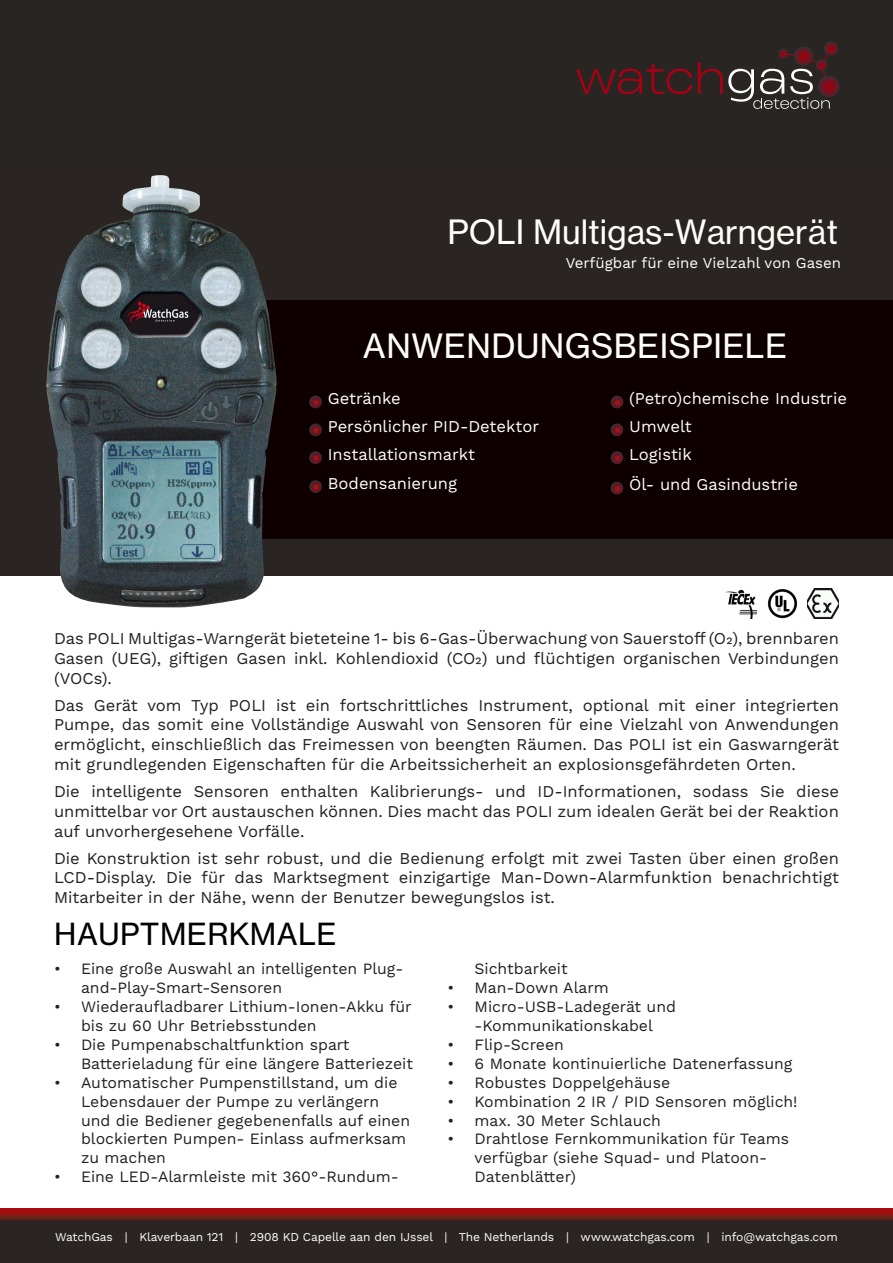
<style>
.page{position:relative;width:893px;height:1263px;background:#fff}
.page>*{position:absolute;margin:0;border:0;box-sizing:border-box;transform-origin:0 0}
.t1{font:33px "N Haas Grotesk TX Pro 55 Rg";letter-spacing:.01em;color:#fffffa}
.t2{font:30px "N Haas Grotesk TX Pro 55 Rg";letter-spacing:.015em;color:#000}
.t3{font:16.5px/19.8px "Work Sans";color:#231f20;text-align:justify}
.t4{font:16.5px "Work Sans";color:#fff}
.t5{font:15.75px/18.9px "Work Sans";color:#231f20}
.t6{font:15px "Work Sans";color:#fff}
.t7{font:12px "Work Sans";letter-spacing:-.01em;color:#fff}
</style>
<div class="page">
<div style="left:0;top:1209px;width:893px;height:54px;background:#2a2522"></div>
<svg style="left:0;top:1209px;width:893px;height:12px;background:#7f1814"></svg>
<div style="left:0;top:0;width:892px;height:163px;background:#292522"></div>
<svg style="left:576px;top:64px;width:116px;height:30px;background:#461c1e"></svg>
<svg style="left:698px;top:42px;width:143px;height:67px;background:#453736"></svg>
<svg style="left:892px;top:0;width:1px;height:163px"></svg>
<div style="left:0;top:163px;width:893px;height:412px;background:#2a2522"></div>
<div style="left:235px;top:300px;width:658px;height:239px;background:#0e0000"></div>
<svg style="left:309px;top:396px;width:13px;height:13px"></svg>
<svg style="left:309px;top:423px;width:13px;height:13px"></svg>
<svg style="left:309px;top:451px;width:13px;height:13px"></svg>
<svg style="left:309px;top:480px;width:13px;height:13px"></svg>
<svg style="left:610px;top:396px;width:14px;height:13px"></svg>
<svg style="left:610px;top:423px;width:14px;height:13px"></svg>
<svg style="left:610px;top:451px;width:14px;height:13px"></svg>
<svg style="left:610px;top:482px;width:14px;height:13px"></svg>
<img style="left:46px;top:175px;width:231px;height:432px">
<img style="left:767px;top:589px;width:30px;height:30px">
<img style="left:727px;top:589px;width:30px;height:30px">
<img style="left:807px;top:588px;width:32px;height:31px">
<p class="t1" style="left:447px;top:212px;width:392px">POLI Multigas-Warngerät</p>
<p class="t6" style="left:566px;top:254px;width:277px">Verfügbar für eine Vielzahl von Gasen</p>
<p class="t1" style="left:363px;top:326px;width:426px">ANWENDUNGSBEISPIELE</p>
<p class="t4" style="left:328px;top:389px;width:74px">Getränke</p>
<p class="t4" style="left:328px;top:417px;width:213px">Persönlicher PID-Detektor</p>
<p class="t4" style="left:328px;top:444px;width:149px">Installationsmarkt</p>
<p class="t4" style="left:328px;top:473px;width:131px">Bodensanierung</p>
<p class="t4" style="left:629px;top:389px;width:219px">(Petro)chemische Industrie</p>
<p class="t4" style="left:629px;top:417px;width:64px">Umwelt</p>
<p class="t4" style="left:629px;top:444px;width:64px">Logistik</p>
<p class="t4" style="left:629px;top:475px;width:170px">Öl- und Gasindustrie</p>
<p class="t3" style="left:54px;top:629px;width:786px">Das POLI Multigas-Warngerät bieteteine 1- bis 6-Gas-Überwachung von Sauerstoff (O2), brennbaren Gasen (UEG), giftigen Gasen inkl. Kohlendioxid (CO2) und flüchtigen organischen Verbindungen (VOCs).</p>
<p class="t3" style="left:54px;top:696px;width:786px">Das Gerät vom Typ POLI ist ein fortschrittliches Instrument, optional mit einer integrierten Pumpe, das somit eine Vollständige Auswahl von Sensoren für eine Vielzahl von Anwendungen ermöglicht, einschließlich das Freimessen von beengten Räumen. Das POLI ist ein Gaswarngerät mit grundlegenden Eigenschaften für die Arbeitssicherheit an explosionsgefährdeten Orten.</p>
<p class="t3" style="left:54px;top:782px;width:786px">Die intelligente Sensoren enthalten Kalibrierungs- und ID-Informationen, sodass Sie diese unmittelbar vor Ort austauschen können. Dies macht das POLI zum idealen Gerät bei der Reaktion auf unvorhergesehene Vorfälle.</p>
<p class="t3" style="left:54px;top:849px;width:786px">Die Konstruktion ist sehr robust, und die Bedienung erfolgt mit zwei Tasten über einen großen LCD-Display. Die für das Marktsegment einzigartige Man-Down-Alarmfunktion benachrichtigt Mitarbeiter in der Nähe, wenn der Benutzer bewegungslos ist.</p>
<p class="t2" style="left:54px;top:916px;width:284px">HAUPTMERKMALE</p>
<p class="t5" style="left:81px;top:960px;width:324px;text-indent:-27px">• Eine große Auswahl an intelligenten Plug&shy;and-Play-Smart-Sensoren</p>
<p class="t5" style="left:81px;top:998px;width:332px;text-indent:-27px">• Wiederaufladbarer Lithium-Ionen-Akku für bis zu 60 Uhr Betriebsstunden</p>
<p class="t5" style="left:81px;top:1036px;width:334px;text-indent:-27px">• Die Pumpenabschaltfunktion spart<br>Batterieladung für eine längere Batteriezeit</p>
<p class="t5" style="left:81px;top:1074px;width:331px;text-indent:-27px">• Automatischer Pumpenstillstand, um die Lebensdauer der Pumpe zu verlängern und die Bediener gegebenenfalls auf einen blockierten Pumpen- Einlass aufmerksam zu machen</p>
<p class="t5" style="left:54px;top:1168px;width:346px">• Eine LED-Alarmleiste mit 360°-Rundum-</p>
<p class="t5" style="left:475px;top:960px;width:95px">Sichtbarkeit</p>
<p class="t5" style="left:448px;top:979px;width:163px">• Man-Down Alarm</p>
<p class="t5" style="left:448px;top:998px;width:230px;text-align:center">• Micro-USB-Ladegerät und -Kommunikationskabel</p>
<p class="t5" style="left:448px;top:1036px;width:118px">• Flip-Screen</p>
<p class="t5" style="left:448px;top:1055px;width:346px">• 6 Monate kontinuierliche Datenerfassung</p>
<p class="t5" style="left:448px;top:1074px;width:224px">• Robustes Doppelgehäuse</p>
<p class="t5" style="left:448px;top:1092px;width:351px">• Kombination 2 IR / PID Sensoren möglich!</p>
<p class="t5" style="left:448px;top:1111px;width:215px">• max. 30 Meter Schlauch</p>
<p class="t5" style="left:475px;top:1130px;width:316px;text-indent:-27px">• Drahtlose Fernkommunikation für Teams verfügbar (siehe Squad- und Platoon-<br>Datenblätter)</p>
<p class="t7" style="left:55px;top:1229px;width:784px">WatchGas | Klaverbaan 121 | 2908 KD Capelle aan den IJssel | The Netherlands | www.watchgas.com | info@watchgas.com</p>
</div>
